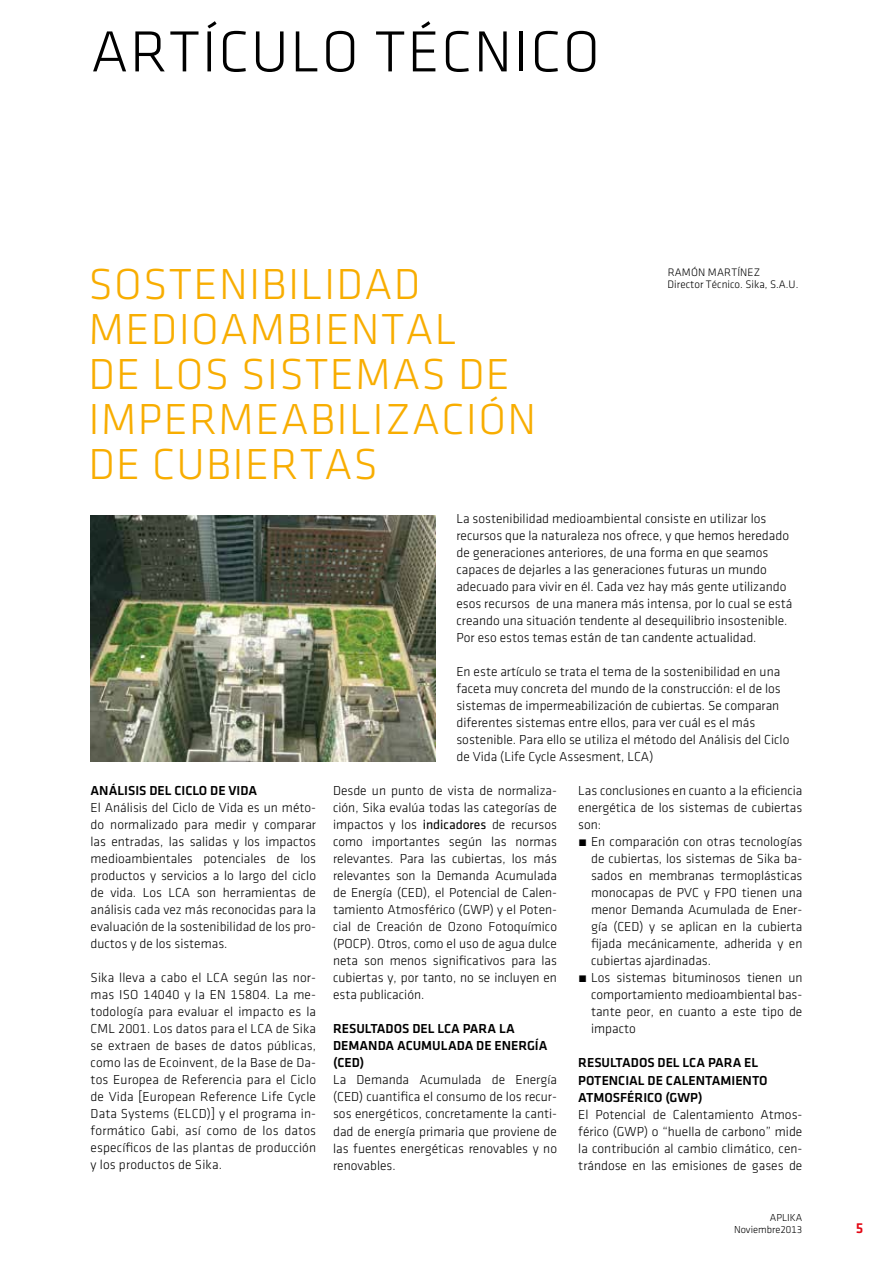
<style>
.page{position:relative;width:893px;height:1263px;background:#fff}
.page>*{position:absolute;margin:0;border:0;box-sizing:border-box;transform-origin:0 0}
.t1{font:60px "Klavika Light TF";letter-spacing:.03em;color:#000}
.t2{font:45px/45px "Klavika Light TF";letter-spacing:.03em;color:#f8ad00}
.t3{font:500 15px "Klavika";color:#e30613}
.t4{font:13.5px/17px "Klavika Light TF";color:#000;text-align:justify}
.t5{font:500 13.5px/17px "Klavika";color:#000}
.t6{font:11.25px/12.8px "Klavika Light TF";color:#000}
.t7{font:10.5px/12.6px "Klavika Light TF";color:#000;text-align:right}
.s1{font-family:"Klavika"}
</style>
<div class="page">
<img style="left:91px;top:515px;width:344px;height:246px">
<h1 class="t1" style="left:91px;top:20px;width:510px">ARTÍCULO TÉCNICO</h1>
<h2 class="t2" style="left:88px;top:262px;width:449px">SOSTENIBILIDAD<br>MEDIOAMBIENTAL<br>DE LOS SISTEMAS DE<br>IMPERMEABILIZACIÓN<br>DE CUBIERTAS</h2>
<p class="t6" style="left:668px;top:266px;width:132px">RAMÓN MARTÍNEZ<br>Director Técnico. Sika, S.A.U.</p>
<p class="t4" style="left:456px;top:510px;width:337px;text-align:left">La sostenibilidad medioambiental consiste en utilizar los recursos que la naturaleza nos ofrece, y que hemos heredado de generaciones anteriores, de una forma en que seamos capaces de dejarles a las generaciones futuras un mundo adecuado para vivir en él. Cada vez hay más gente utilizando esos recursos de una manera más intensa, por lo cual se está creando una situación tendente al desequilibrio insostenible.<br>Por eso estos temas están de tan candente actualidad.</p>
<p class="t4" style="left:456px;top:663px;width:334px;text-align:left">En este artículo se trata el tema de la sostenibilidad en una faceta muy concreta del mundo de la construcción: el de los sistemas de impermeabilización de cubiertas. Se comparan diferentes sistemas entre ellos, para ver cuál es el más sostenible. Para ello se utiliza el método del Análisis del Ciclo de Vida (Life Cycle Assesment, LCA)</p>
<p class="t4" style="left:333px;top:782px;width:225px">Desde un punto de vista de normaliza&shy;ción, Sika evalúa todas las categorías de impactos y los <span class="s1">indicadores</span> de recursos como importantes según las normas relevantes. Para las cubiertas, los más relevantes son la Demanda Acumulada de Energía (CED), el Potencial de Calen&shy;tamiento Atmosférico (GWP) y el Poten&shy;cial de Creación de Ozono Fotoquímico (POCP). Otros, como el uso de agua dulce neta son menos significativos para las cubiertas y, por tanto, no se incluyen en esta publicación.</p>
<p class="t5" style="left:333px;top:1021px;width:216px">RESULTADOS DEL LCA PARA LA<br>DEMANDA ACUMULADA DE ENERGÍA (CED)</p>
<p class="t4" style="left:333px;top:1072px;width:225px">La Demanda Acumulada de Energía (CED) cuantifica el consumo de los recur&shy;sos energéticos, concretamente la canti&shy;dad de energía primaria que proviene de las fuentes energéticas renovables y no renovables.</p>
<p class="t5" style="left:91px;top:782px;width:168px">ANÁLISIS DEL CICLO DE VIDA</p>
<p class="t4" style="left:91px;top:799px;width:227px">El Análisis del Ciclo de Vida es un méto&shy;do normalizado para medir y comparar las entradas, las salidas y los impactos medioambientales potenciales de los productos y servicios a lo largo del ciclo de vida. Los LCA son herramientas de análisis cada vez más reconocidas para la evaluación de la sostenibilidad de los pro&shy;ductos y de los sistemas.</p>
<p class="t4" style="left:91px;top:969px;width:227px">Sika lleva a cabo el LCA según las nor&shy;mas ISO 14040 y la EN 15804. La me&shy;todología para evaluar el impacto es la CML 2001. Los datos para el LCA de Sika se extraen de bases de datos públicas, como las de Ecoinvent, de la Base de Da&shy;tos Europea de Referencia para el Ciclo de Vida [European Reference Life Cycle Data Systems (ELCD)] y el programa in&shy;formático Gabi, así como de los datos específicos de las plantas de producción y los productos de Sika.</p>
<p class="t4" style="left:578px;top:782px;width:226px">Las conclusiones en cuanto a la eficiencia energética de los sistemas de cubiertas son:</p>
<p class="t4" style="left:591px;top:833px;width:213px;text-indent:-13px"><span class="s1">•</span> En comparación con otras tecnologías de cubiertas, los sistemas de Sika ba&shy;sados en membranas termoplásticas monocapas de PVC y FPO tienen una menor Demanda Acumulada de Ener&shy;gía (CED) y se aplican en la cubierta fijada mecánicamente, adherida y en cubiertas ajardinadas.</p>
<p class="t4" style="left:591px;top:970px;width:213px;text-indent:-13px"><span class="s1">•</span> Los sistemas bituminosos tienen un comportamiento medioambiental bas&shy;tante peor, en cuanto a este tipo de impacto</p>
<p class="t5" style="left:578px;top:1055px;width:191px">RESULTADOS DEL LCA PARA EL<br>POTENCIAL DE CALENTAMIENTO<br>ATMOSFÉRICO (GWP)</p>
<p class="t4" style="left:578px;top:1106px;width:226px">El Potencial de Calentamiento Atmos&shy;férico (GWP) o “huella de carbono” mide la contribución al cambio climático, cen&shy;trándose en las emisiones de gases de</p>
<p class="t7" style="left:734px;top:1211px;width:70px">APLIKA<br>Noviembre2013</p>
<p class="t3" style="left:856px;top:1220px;width:9px">5</p>
</div>
